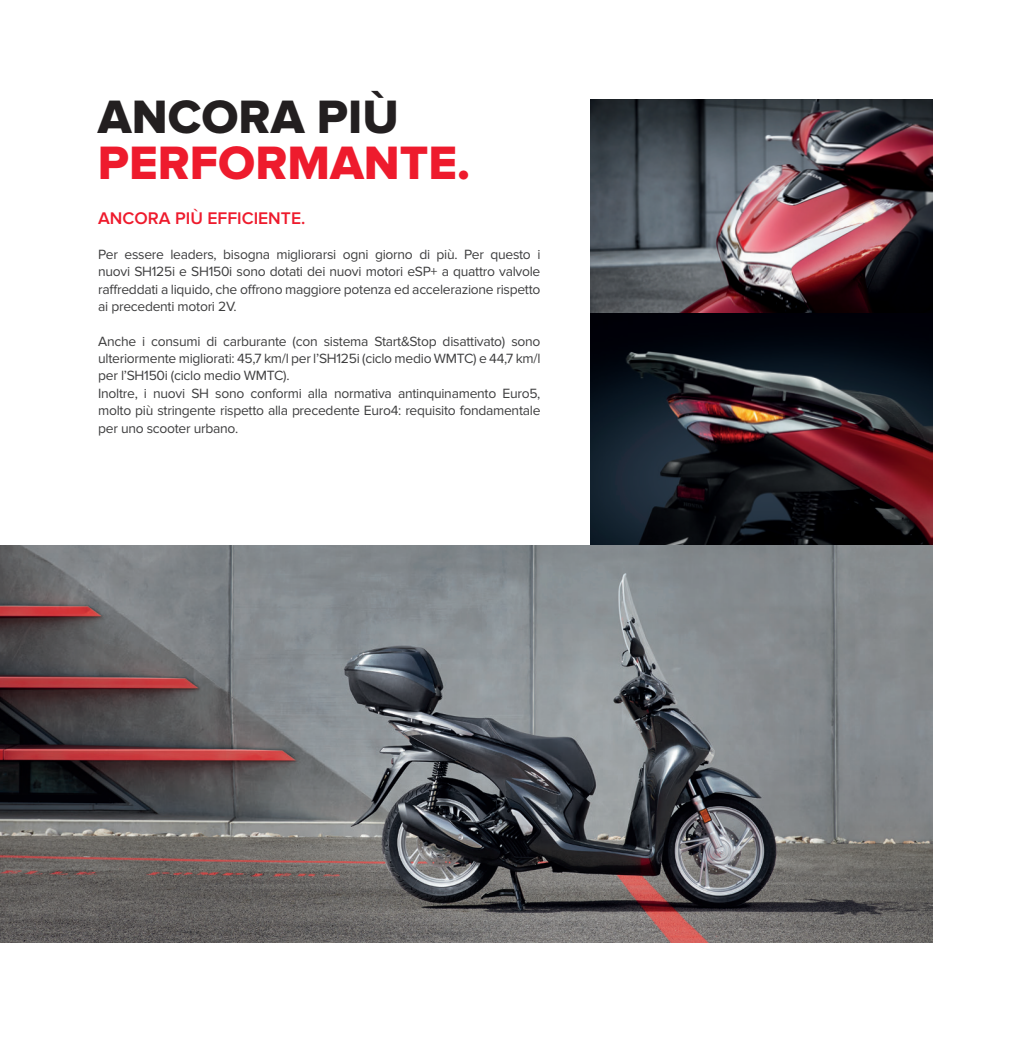
<style>
.page{position:relative;width:1032px;height:1042px;background:#fff}
.page>*{position:absolute;margin:0;border:0;box-sizing:border-box;transform-origin:0 0}
.t1{font:800 48.48px "Proxima Nova";color:#ee1b2d}
.t2{font:800 48.48px "Proxima Nova";color:#231f20}
.t3{font:600 17.5px "Proxima Nova";color:#ee1b2d}
.t4{font:13.83px/17.3px "Proxima Nova";letter-spacing:-.02em;color:#3e3e3f;text-align:justify}
</style>
<div class="page">
<img style="left:590px;top:99px;width:343px;height:446px">
<img style="left:0;top:545px;width:933px;height:398px">
<h1 class="t2" style="left:98px;top:89px;width:302px">ANCORA PIÙ</h1>
<h1 class="t1" style="left:98px;top:135px;width:374px">PERFORMANTE.</h1>
<p class="t3" style="left:98px;top:208px;width:209px">ANCORA PIÙ EFFICIENTE.</p>
<p class="t4" style="left:98px;top:246px;width:444px">Per essere leaders, bisogna migliorarsi ogni giorno di più. Per questo i nuovi SH125i e SH150i sono dotati dei nuovi motori eSP+ a quattro valvole raffreddati a liquido, che offrono maggiore potenza ed accelerazione rispetto ai precedenti motori 2V.</p>
<p class="t4" style="left:98px;top:333px;width:444px;text-align:left">Anche i consumi di carburante (con sistema Start&amp;Stop disattivato) sono ulteriormente migliorati: 45,7 km/l per l’SH125i (ciclo medio WMTC) e 44,7 km/l per l’SH150i (ciclo medio WMTC).<br>Inoltre, i nuovi SH sono conformi alla normativa antinquinamento Euro5, molto più stringente rispetto alla precedente Euro4: requisito fondamentale per uno scooter urbano.</p>
</div>
